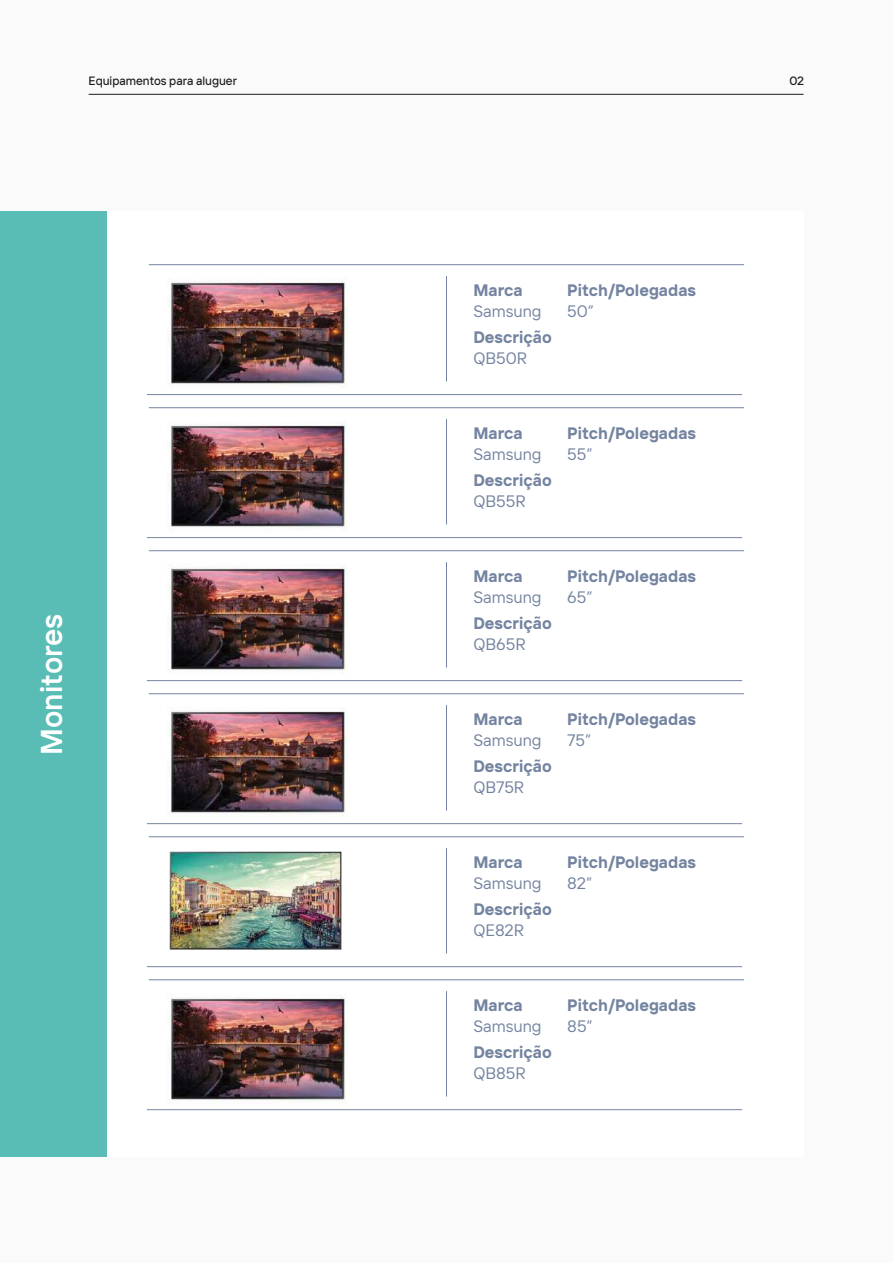
<style>
.page{position:relative;width:893px;height:1263px;background:#fafafa}
.page>*{position:absolute;margin:0;border:0;box-sizing:border-box;transform-origin:0 0}
.t1{font:600 30px "TT Interfaces";color:#fff}
.t2{font:700 16.5px "TT Interfaces";color:#7484a0}
.t3{font:16.5px "TT Interfaces";color:#7484a0}
.t4{font:500 12px "TT Interfaces";color:#1d1d1b}
</style>
<div class="page">
<div style="left:106px;top:211px;width:697px;height:946px;background:#fff"></div>
<div style="left:0;top:211px;width:106px;height:946px;background:#59bdb5"></div>
<hr style="left:89px;top:94px;width:714px;height:1px;background:#1d1d1b">
<hr style="left:147px;top:394px;width:595px;height:1px;background:#7484a0">
<hr style="left:149px;top:264px;width:595px;height:1px;background:#7484a0">
<img style="left:167px;top:281px;width:180px;height:106px">
<img style="left:167px;top:424px;width:180px;height:106px">
<img style="left:167px;top:567px;width:180px;height:106px">
<img style="left:167px;top:710px;width:180px;height:106px">
<hr style="left:446px;top:276px;width:1px;height:105px;background:#7484a0">
<hr style="left:147px;top:537px;width:595px;height:1px;background:#7484a0">
<hr style="left:149px;top:407px;width:595px;height:1px;background:#7484a0">
<hr style="left:446px;top:419px;width:1px;height:105px;background:#7484a0">
<hr style="left:147px;top:680px;width:595px;height:1px;background:#7484a0">
<hr style="left:149px;top:550px;width:595px;height:1px;background:#7484a0">
<hr style="left:446px;top:562px;width:1px;height:105px;background:#7484a0">
<hr style="left:147px;top:823px;width:595px;height:1px;background:#7484a0">
<hr style="left:149px;top:693px;width:595px;height:1px;background:#7484a0">
<hr style="left:446px;top:705px;width:1px;height:105px;background:#7484a0">
<hr style="left:147px;top:966px;width:595px;height:1px;background:#7484a0">
<hr style="left:149px;top:836px;width:595px;height:1px;background:#7484a0">
<img style="left:169px;top:851px;width:172px;height:98px">
<hr style="left:446px;top:848px;width:1px;height:105px;background:#7484a0">
<hr style="left:147px;top:1109px;width:595px;height:1px;background:#7484a0">
<hr style="left:149px;top:979px;width:595px;height:1px;background:#7484a0">
<hr style="left:446px;top:991px;width:1px;height:105px;background:#7484a0">
<img style="left:167px;top:997px;width:180px;height:106px">
<p class="t4" style="left:89px;top:73px;width:150px">Equipamentos para aluguer</p>
<p class="t4" style="left:789px;top:73px;width:16px">02</p>
<h1 class="t1" style="left:31px;top:755px;width:143px;rotate:-90deg">Monitores</h1>
<p class="t2" style="left:473px;top:279px;width:51px">Marca</p>
<p class="t3" style="left:473px;top:300px;width:70px">Samsung</p>
<p class="t2" style="left:473px;top:326px;width:80px">Descrição</p>
<p class="t3" style="left:473px;top:347px;width:55px">QB50R</p>
<p class="t2" style="left:567px;top:279px;width:130px">Pitch/Polegadas</p>
<p class="t3" style="left:567px;top:300px;width:28px">50”</p>
<p class="t2" style="left:473px;top:422px;width:51px">Marca</p>
<p class="t3" style="left:473px;top:443px;width:70px">Samsung</p>
<p class="t2" style="left:473px;top:469px;width:80px">Descrição</p>
<p class="t3" style="left:473px;top:490px;width:54px">QB55R</p>
<p class="t2" style="left:567px;top:422px;width:130px">Pitch/Polegadas</p>
<p class="t3" style="left:567px;top:443px;width:26px">55”</p>
<p class="t2" style="left:473px;top:565px;width:51px">Marca</p>
<p class="t3" style="left:473px;top:586px;width:70px">Samsung</p>
<p class="t2" style="left:473px;top:612px;width:80px">Descrição</p>
<p class="t3" style="left:473px;top:633px;width:54px">QB65R</p>
<p class="t2" style="left:567px;top:565px;width:130px">Pitch/Polegadas</p>
<p class="t3" style="left:567px;top:586px;width:26px">65”</p>
<p class="t2" style="left:473px;top:708px;width:51px">Marca</p>
<p class="t3" style="left:473px;top:729px;width:70px">Samsung</p>
<p class="t2" style="left:473px;top:755px;width:80px">Descrição</p>
<p class="t3" style="left:473px;top:776px;width:52px">QB75R</p>
<p class="t2" style="left:567px;top:708px;width:130px">Pitch/Polegadas</p>
<p class="t3" style="left:567px;top:729px;width:25px">75”</p>
<p class="t2" style="left:473px;top:851px;width:51px">Marca</p>
<p class="t3" style="left:473px;top:872px;width:70px">Samsung</p>
<p class="t2" style="left:473px;top:898px;width:80px">Descrição</p>
<p class="t3" style="left:473px;top:919px;width:52px">QE82R</p>
<p class="t2" style="left:567px;top:851px;width:130px">Pitch/Polegadas</p>
<p class="t3" style="left:567px;top:872px;width:26px">82”</p>
<p class="t2" style="left:473px;top:994px;width:51px">Marca</p>
<p class="t3" style="left:473px;top:1015px;width:70px">Samsung</p>
<p class="t2" style="left:473px;top:1041px;width:80px">Descrição</p>
<p class="t3" style="left:473px;top:1062px;width:54px">QB85R</p>
<p class="t2" style="left:567px;top:994px;width:130px">Pitch/Polegadas</p>
<p class="t3" style="left:567px;top:1015px;width:27px">85”</p>
</div>
